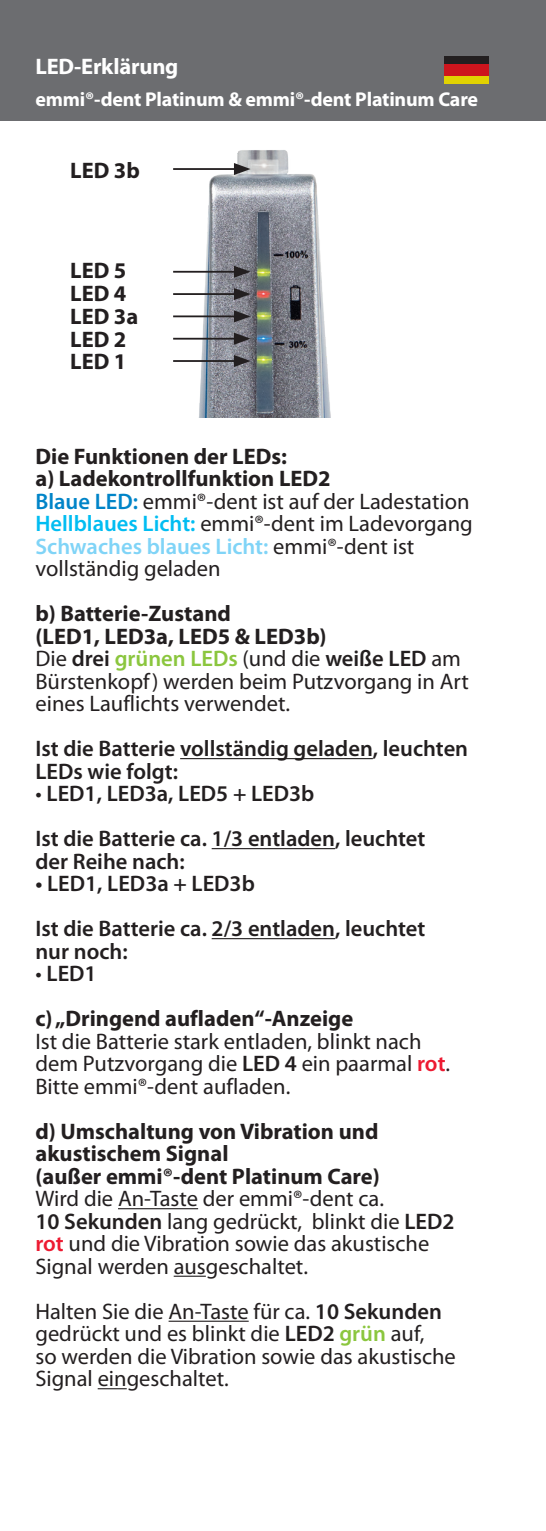
<style>
.page{position:relative;width:546px;height:1531px;background:#fff}
.page>*{position:absolute;margin:0;border:0;box-sizing:border-box;transform-origin:0 0}
.t1{font:22.5px/22.5px "Myriad Pro";color:#231f20}
.t2{font:700 22.5px/22.5px "Myriad Pro";color:#231f20}
.t3{font:600 22.5px/22.5px "Myriad Pro";color:#231f20}
.t4{font:600 22.5px "Myriad Pro";color:#80d4f7}
.Text{font:700 22.5px "Myriad Pro";letter-spacing:-.01em;color:#fff}
.Text-2{font:700 20px "Myriad Pro";letter-spacing:-.01em;color:#fff}
.s1{font-weight:600;color:#0084c8}
.s2{font-weight:600;color:#01bdf2}
.s3{font-weight:400;color:#231f20}
.s4{font-weight:600}
.s5{font-weight:600;color:#8bc63e}
.s6{font-weight:400}
.s7{font-weight:600;color:#ed1a31}
</style>
<div class="page">
<div style="left:0;top:0;width:546px;height:120px;background:#6c6d70"></div>
<div style="left:444px;top:57px;width:45px;height:8px;background:#231f20"></div>
<div style="left:444px;top:76px;width:45px;height:8px;background:#e1d201"></div>
<div style="left:444px;top:65px;width:45px;height:11px;background:#cd151d"></div>
<img style="left:173px;top:150px;width:158px;height:268px">
<hr style="left:173px;top:271px;width:65px;height:2px;background:#231f20">
<svg style="left:234px;top:266px;width:16px;height:12px"></svg>
<hr style="left:173px;top:168px;width:65px;height:2px;background:#231f20">
<svg style="left:234px;top:163px;width:16px;height:12px"></svg>
<hr style="left:173px;top:360px;width:65px;height:2px;background:#231f20">
<svg style="left:234px;top:355px;width:16px;height:12px"></svg>
<hr style="left:173px;top:338px;width:65px;height:2px;background:#231f20">
<svg style="left:234px;top:333px;width:16px;height:12px"></svg>
<hr style="left:173px;top:315px;width:65px;height:2px;background:#231f20">
<svg style="left:234px;top:310px;width:16px;height:12px"></svg>
<hr style="left:173px;top:293px;width:65px;height:2px;background:#231f20">
<svg style="left:234px;top:288px;width:16px;height:12px"></svg>
<hr style="left:180px;top:758px;width:193px;height:1px;background:#231f20">
<hr style="left:212px;top:848px;width:123px;height:1px;background:#231f20">
<hr style="left:212px;top:938px;width:123px;height:1px;background:#231f20">
<hr style="left:118px;top:1208px;width:80px;height:1px;background:#231f20">
<hr style="left:174px;top:1275px;width:32px;height:2px;background:#231f20">
<hr style="left:168px;top:1320px;width:81px;height:2px;background:#231f20">
<svg style="left:98px;top:1388px;width:29px;height:1px"></svg>
<p class="Text" style="left:35px;top:51px;width:144px">LED-Erklärung</p>
<p class="Text-2" style="left:35px;top:86px;width:444px">emmi®-dent Platinum &amp; emmi®-dent Platinum Care</p>
<p class="t2" style="left:70px;top:158px;width:71px">LED 3b</p>
<p class="t2" style="left:70px;top:259px;width:58px">LED 5</p>
<p class="t2" style="left:70px;top:281px;width:58px">LED 4</p>
<p class="t2" style="left:70px;top:304px;width:70px">LED 3a</p>
<p class="t2" style="left:70px;top:327px;width:58px">LED 2</p>
<p class="t2" style="left:70px;top:350px;width:58px">LED 1</p>
<p class="t2" style="left:35px;top:444px;width:253px">Die Funktionen der LEDs:</p>
<p class="t2" style="left:35px;top:467px;width:297px">a) Ladekontrollfunktion LED2</p>
<p class="t1" style="left:35px;top:490px;width:435px"><span class="s1">Blaue LED:</span> emmi®-dent ist auf der Ladestation</p>
<p class="t1" style="left:35px;top:512px;width:439px"><span class="s2">Hellblaues Licht:</span> emmi®-dent im Ladevorgang</p>
<p class="t4" style="left:35px;top:532px;width:380px">Schwaches blaues Licht: <span class="s3">emmi®-dent ist</span></p>
<p class="t1" style="left:35px;top:557px;width:187px">vollständig geladen</p>
<p class="t2" style="left:35px;top:602px;width:293px">b) Batterie-Zustand<br>(LED1, LED3a, LED5 &amp; LED3b)</p>
<p class="t1" style="left:35px;top:647px;width:435px">Die <span class="s4">drei</span> <span class="s5">grünen LEDs</span> (und die <span class="s4">weiße LED</span> am<br>Bürstenkopf) werden beim Putzvorgang in Art eines Lauflichts verwendet.</p>
<p class="t3" style="left:35px;top:737px;width:434px">Ist die Batterie vollständig geladen, leuchten<br>LEDs wie folgt:</p>
<p class="t3" style="left:35px;top:782px;width:280px"><span class="s6">•</span> LED1, LED3a, LED5 + LED3b</p>
<p class="t3" style="left:35px;top:827px;width:391px">Ist die Batterie ca. 1/3 entladen, leuchtet der Reihe nach:</p>
<p class="t3" style="left:35px;top:872px;width:221px">• LED1, LED3a + LED3b</p>
<p class="t3" style="left:35px;top:917px;width:391px">Ist die Batterie ca. 2/3 entladen, leuchtet nur noch:</p>
<p class="t3" style="left:35px;top:962px;width:63px"><span class="s6">•</span> LED1</p>
<p class="t2" style="left:35px;top:1007px;width:319px">c) „Dringend aufladen“-Anzeige</p>
<p class="t1" style="left:35px;top:1030px;width:387px">Ist die Batterie stark entladen, blinkt nach</p>
<p class="t1" style="left:35px;top:1052px;width:416px">dem Putzvorgang die <span class="s4">LED 4</span> ein paarmal <span class="s7">rot</span>.<br>Bitte emmi®-dent aufladen.</p>
<p class="t2" style="left:35px;top:1119px;width:346px">d) Umschaltung von Vibration und akustischem Signal<br>(außer emmi®-dent Platinum Care)</p>
<p class="t1" style="left:35px;top:1187px;width:420px">Wird die An-Taste der emmi®-dent ca.<br><span class="s4">10 Sekunden</span> lang gedrückt, blinkt die <span class="s4">LED2 </span><span class="s7">rot</span> und die Vibration sowie das akustische Signal werden ausgeschaltet.</p>
<p class="t1" style="left:35px;top:1300px;width:422px">Halten Sie die An-Taste für ca. <span class="s4">10 Sekunden </span>gedrückt und es blinkt die <span class="s4">LED2</span> <span class="s5">grün</span> auf,<br>so werden die Vibration sowie das akustische Signal eingeschaltet.</p>
</div>
